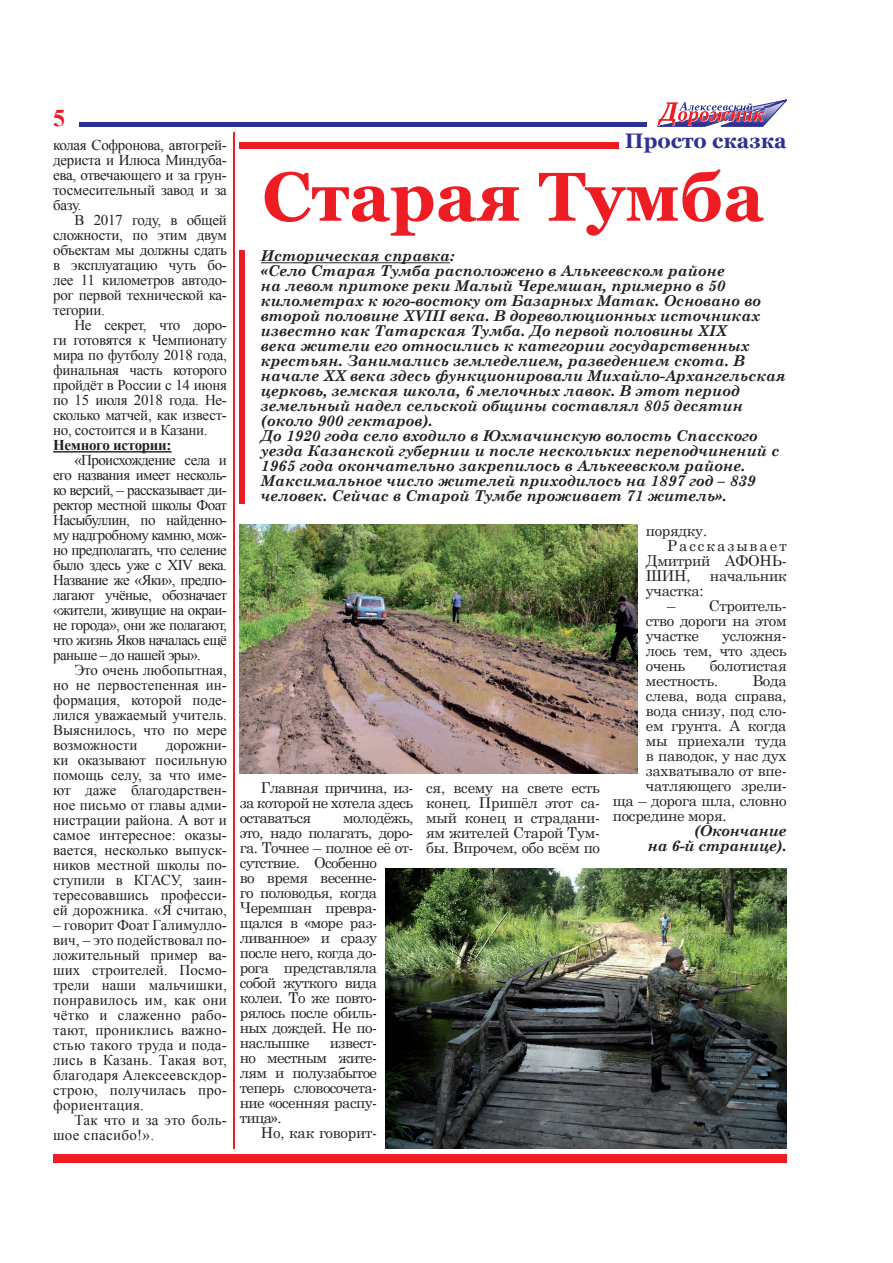
<style>
.page{position:relative;width:893px;height:1263px;background:#fff}
.page>*{position:absolute;margin:0;border:0;box-sizing:border-box;transform-origin:0 0}
.t1{font:700 69px "Georgia";color:#ee1d23}
.t2{font:700 24px "Times New Roman";color:#ee1d23}
.t3{font:700 21px "Georgia";color:#2e3092}
.t4{font:15px/15px "Times New Roman";letter-spacing:-.02em;color:#231f20;text-align:justify}
.t5{font:italic 700 15px/15px "Century Schoolbook";color:#231f20}
.t6{font:15px/15px "Century Schoolbook";letter-spacing:-.02em;color:#231f20;text-align:justify}
.t7{font:15px/15px "Century Schoolbook";letter-spacing:-.04em;color:#231f20}
.t8{font:15px/15px "Times New Roman";letter-spacing:.02em;color:#231f20}
.t9{font:italic 700 15px/15px "Century Schoolbook";letter-spacing:-.02em;color:#231f20;text-align:right}
.t10{font:700 15px "Times New Roman";letter-spacing:-.02em;color:#231f20}
.t11{font:15px "Century Schoolbook";letter-spacing:.13em;color:#231f20}
</style>
<div class="page">
<hr style="left:80px;top:122px;width:567px;height:4px;background:#2e3092">
<svg style="left:657px;top:100px;width:130px;height:26px"></svg>
<div style="left:53px;top:1154px;width:734px;height:9px;background:#ee1d23"></div>
<hr style="left:53px;top:451px;width:119px;height:1px;background:#231f20">
<hr style="left:233px;top:132px;width:2px;height:1016px;background:#ee1d23">
<div style="left:240px;top:142px;width:379px;height:6px;background:#ee1d23"></div>
<hr style="left:261px;top:262px;width:189px;height:1px;background:#231f20">
<div style="left:240px;top:250px;width:5px;height:253px;background:#ee1d23"></div>
<img style="left:240px;top:525px;width:397px;height:248px">
<img style="left:386px;top:868px;width:401px;height:280px">
<h2 class="t2" style="left:53px;top:102px;width:13px">5</h2>
<p class="t4" style="left:53px;top:137px;width:175px">колая Софронова, автогрей&shy;дериста и Илюса Миндуба&shy;ева, отвечающего и за грун&shy;тосмесительный завод и за базу.</p>
<p class="t4" style="left:53px;top:212px;width:175px;text-indent:21px">В 2017 году, в общей сложности, по этим двум объектам мы должны сдать в эксплуатацию чуть бо&shy;лее 11 километров автодо&shy;рог первой технической ка&shy;тегории.</p>
<p class="t4" style="left:53px;top:317px;width:175px;text-indent:21px">Не секрет, что доро&shy;ги готовятся к Чемпионату мира по футболу 2018 года, финальная часть которого пройдёт в России с 14 июня по 15 июля 2018 года. Не&shy;сколько матчей, как извест&shy;но, состоится и в Казани.</p>
<p class="t10" style="left:53px;top:435px;width:120px">Немного истории:</p>
<p class="t4" style="left:53px;top:452px;width:175px;text-indent:21px">«Происхождение села и его названия имеет несколь&shy;ко версий, – рассказывает ди&shy;ректор местной школы Фоат Насыбуллин, по найденно&shy;му надгробному камню, мож&shy;но предполагать, что селение было здесь уже с XIV века.<br>Название же «Яки», предпо&shy;лагают учёные, обозначает «жители, живущие на окраи&shy;не города», они же полагают, что жизнь Яков началась ещё раньше – до нашей эры».</p>
<p class="t4" style="left:53px;top:662px;width:175px;text-indent:21px">Это очень любопытная, но не первостепенная ин&shy;формация, которой поде&shy;лился уважаемый учитель.<br>Выяснилось, что по мере возможности</p>
<p class="t4" style="left:53px;top:737px;width:175px;text-indent:113px">дорожни&shy;ки оказывают посильную помощь селу, за что име&shy;ют даже благодарствен&shy;ное письмо от главы адми&shy;нистрации района. А вот и самое интересное: оказы&shy;вается, несколько выпуск&shy;ников местной школы по&shy;ступили в КГАСУ, заин&shy;тересовавшись професси&shy;ей дорожника. «Я считаю,</p>
<p class="t4" style="left:53px;top:917px;width:175px">– говорит Фоат Галимулло&shy;вич, – это подействовал по&shy;ложительный пример ва&shy;ших строителей. Посмо&shy;трели наши мальчишки, понравилось им, как они чётко и слаженно рабо&shy;тают, прониклись важно&shy;стью такого труда и пода&shy;лись в Казань. Такая вот, благодаря Алексеевскдор&shy;строю, получилась про&shy;фориентация.</p>
<p class="t8" style="left:53px;top:1112px;width:175px;text-indent:21px">Так что и за это боль&shy;шое спасибо!».</p>
<h3 class="t3" style="left:625px;top:127px;width:163px">Просто сказка</h3>
<h1 class="t1" style="left:262px;top:152px;width:503px">Старая Тумба</h1>
<p class="t5" style="left:261px;top:248px;width:526px">Историческая справка:<br>«Село Старая Тумба расположено в Алькеевском районе<br>на левом притоке реки Малый Черемшан, примерно в 50 километрах к юго-востоку от Базарных Матак. Основано во второй половине XVIII века. В дореволюционных источниках известно как Татарская Тумба. До первой половины XIX<br>века жители его относились к категории государственных крестьян. Занимались земледелием, разведением скота. В начале XX века здесь функционировали Михайло-Архангельская церковь, земская школа, 6 мелочных лавок. В этот период земельный надел сельской общины составлял 805 десятин (около 900 гектаров).<br>До 1920 года село входило в Юхмачинскую волость Спасского уезда Казанской губернии и после нескольких переподчинений с 1965 года окончательно закрепилось в Алькеевском районе.<br>Максимальное число жителей приходилось на 1897 год – 839 человек. Сейчас в Старой Тумбе проживает 71 житель».</p>
<p class="t6" style="left:240px;top:779px;width:175px;text-indent:21px">Главная причина, из&shy;за которой не хотела здесь оставаться</p>
<p class="t7" style="left:240px;top:809px;width:175px;text-indent:104px">молодёжь, это, надо полагать, доро&shy;га. Точнее – полное её от&shy;сутствие. Особенно<br>во время весенне-<br>го половодья, когда<br>Черемшан превра&shy;щался в «море раз&shy;ливанное» и сразу после него, когда до-<br>рога представляла собой жуткого вида колеи. То же повто&shy;рялось после обиль-<br>ных дождей. Не по&shy;наслышке</p>
<p class="t6" style="left:240px;top:1034px;width:139px;text-indent:90px">извест&shy;но местным жите&shy;лям и полузабытое теперь словосочета&shy;ние «осенняя распу&shy;тица».</p>
<p class="t6" style="left:261px;top:1124px;width:118px">Но, как говорит-</p>
<p class="t6" style="left:426px;top:779px;width:175px">ся, всему на свете есть конец. Пришёл этот са&shy;мый конец и страдани&shy;ям жителей Старой Тум&shy;бы. Впрочем, обо всём по</p>
<p class="t6" style="left:646px;top:522px;width:63px">порядку.</p>
<p class="t11" style="left:667px;top:533px;width:121px">Рассказывает</p>
<p class="t6" style="left:646px;top:552px;width:142px">Дмитрий АФОНЬ-</p>
<p class="t6" style="left:646px;top:567px;width:46px">ШИН,</p>
<p class="t6" style="left:710px;top:567px;width:78px">начальник</p>
<p class="t6" style="left:646px;top:582px;width:59px">участка:</p>
<p class="t6" style="left:646px;top:597px;width:142px;text-indent:21px">– Строитель&shy;ство дороги на этом участке</p>
<p class="t6" style="left:646px;top:627px;width:142px;text-indent:76px">усложня&shy;лось тем, что здесь очень</p>
<p class="t6" style="left:646px;top:657px;width:142px;text-indent:64px">болотистая местность.</p>
<p class="t6" style="left:752px;top:672px;width:36px">Вода</p>
<p class="t6" style="left:646px;top:687px;width:142px">слева, вода справа,</p>
<p class="t6" style="left:646px;top:702px;width:142px">вода снизу, под сло-</p>
<p class="t6" style="left:646px;top:717px;width:142px">ем грунта. А когда</p>
<p class="t6" style="left:646px;top:732px;width:142px">мы приехали туда</p>
<p class="t6" style="left:646px;top:747px;width:142px">в паводок, у нас дух</p>
<p class="t6" style="left:646px;top:762px;width:142px">захватывало от впе-</p>
<p class="t6" style="left:646px;top:777px;width:142px">чатляющего зрели-</p>
<p class="t6" style="left:613px;top:792px;width:175px">ща – дорога шла, словно</p>
<p class="t6" style="left:613px;top:807px;width:115px">посредине моря.</p>
<p class="t9" style="left:648px;top:823px;width:140px">(Окончание<br>на 6-й странице).</p>
</div>
